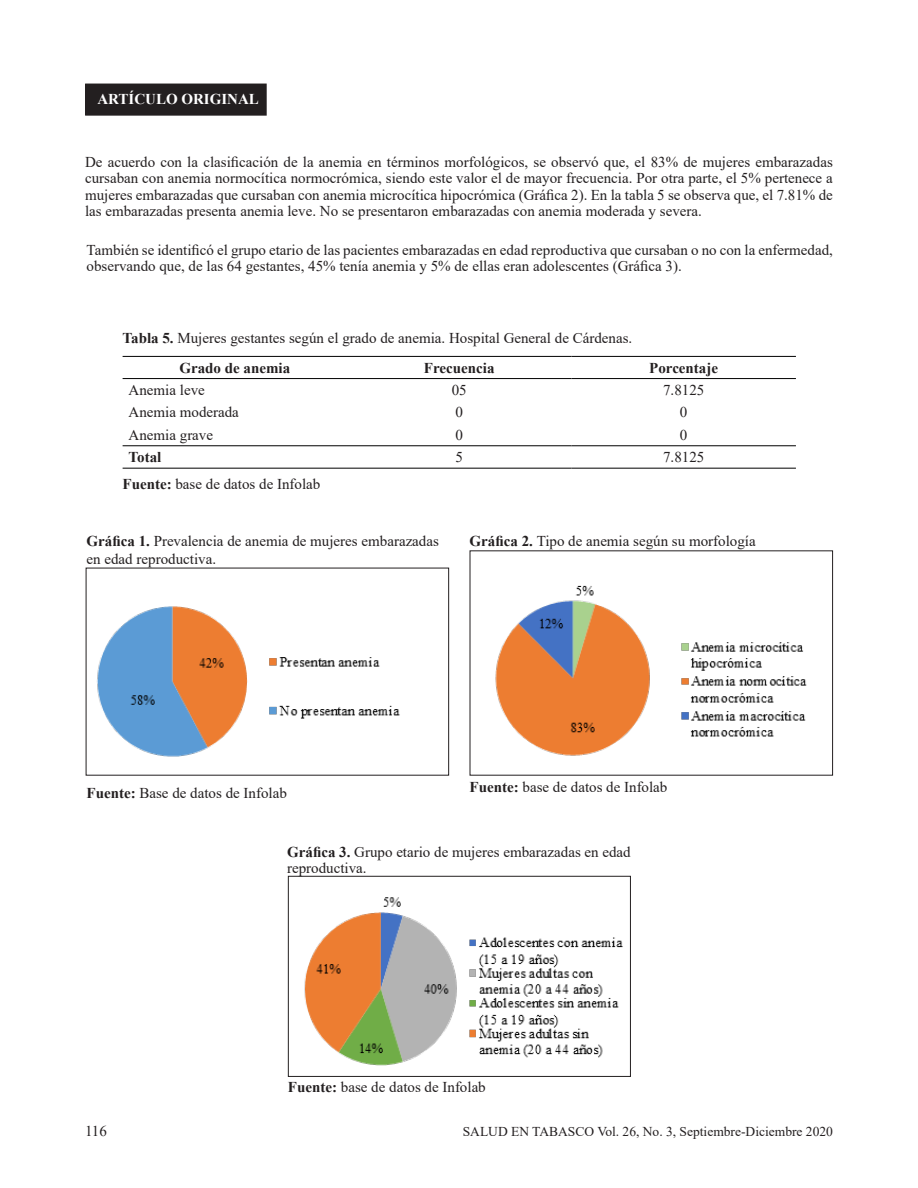
<style>
.page{position:relative;width:918px;height:1188px;background:#fff}
.page>*{position:absolute;margin:0;border:0;box-sizing:border-box;transform-origin:0 0}
.t1{font:15px/16.5px "Times New Roman";color:#231f20}
.t2{font:700 15px "Times New Roman";color:#231f20}
.t3{font:700 15px "Times New Roman";color:#fff}
.t4{font:13.5px "Times New Roman";color:#231f20}
.s1{font-weight:700}
</style>
<div class="page">
<div style="left:86px;top:84px;width:180px;height:31px;background:#231f20"></div>
<div style="left:85px;top:84px;width:182px;height:32px;border:2px solid #231f20"></div>
<hr style="left:123px;top:356px;width:224px;height:1px;background:#000">
<hr style="left:347px;top:356px;width:224px;height:1px;background:#000">
<hr style="left:571px;top:356px;width:225px;height:1px;background:#000">
<hr style="left:123px;top:378px;width:224px;height:1px;background:#000">
<hr style="left:347px;top:378px;width:224px;height:1px;background:#000">
<hr style="left:571px;top:378px;width:225px;height:1px;background:#000">
<hr style="left:123px;top:445px;width:224px;height:1px;background:#000">
<hr style="left:347px;top:445px;width:224px;height:1px;background:#000">
<hr style="left:571px;top:445px;width:225px;height:1px;background:#000">
<hr style="left:123px;top:468px;width:224px;height:1px;background:#000">
<hr style="left:347px;top:468px;width:224px;height:1px;background:#000">
<hr style="left:571px;top:468px;width:225px;height:1px;background:#000">
<img style="left:495px;top:585px;width:312px;height:171px">
<img style="left:97px;top:606px;width:303px;height:151px">
<img style="left:304px;top:897px;width:319px;height:169px">
<div style="left:288px;top:876px;width:343px;height:201px;border:1px solid #231f20"></div>
<p class="t3" style="left:97px;top:89px;width:163px">ARTÍCULO ORIGINAL</p>
<p class="t1" style="left:85px;top:153px;width:749px;text-align:justify">De acuerdo con la clasificación de la anemia en términos morfológicos, se observó que, el 83% de mujeres embarazadas cursaban con anemia normocítica normocrómica, siendo este valor el de mayor frecuencia. Por otra parte, el 5% pertenece a mujeres embarazadas que cursaban con anemia microcítica hipocrómica (Gráfica 2). En la tabla 5 se observa que, el 7.81% de las embarazadas presenta anemia leve. No se presentaron embarazadas con anemia moderada y severa.</p>
<p class="t1" style="left:87px;top:241px;width:748px">También se identificó el grupo etario de las pacientes embarazadas en edad reproductiva que cursaban o no con la enfermedad, observando que, de las 64 gestantes, 45% tenía anemia y 5% de ellas eran adolescentes (Gráfica 3).</p>
<p class="t1" style="left:123px;top:329px;width:511px"><span class="s1">Tabla 5.</span> Mujeres gestantes según el grado de anemia. Hospital General de Cárdenas.</p>
<p class="t2" style="left:179px;top:357px;width:112px">Grado de anemia</p>
<p class="t2" style="left:424px;top:357px;width:72px">Frecuencia</p>
<p class="t2" style="left:649px;top:357px;width:70px">Porcentaje</p>
<p class="t1" style="left:129px;top:381px;width:78px">Anemia leve</p>
<p class="t1" style="left:452px;top:381px;width:16px">05</p>
<p class="t1" style="left:663px;top:381px;width:43px">7.8125</p>
<p class="t1" style="left:129px;top:404px;width:112px">Anemia moderada</p>
<p class="t1" style="left:455px;top:404px;width:9px">0</p>
<p class="t1" style="left:680px;top:404px;width:9px">0</p>
<p class="t1" style="left:129px;top:426px;width:86px">Anemia grave</p>
<p class="t1" style="left:455px;top:426px;width:9px">0</p>
<p class="t1" style="left:680px;top:426px;width:9px">0</p>
<p class="t2" style="left:129px;top:446px;width:34px">Total</p>
<p class="t1" style="left:455px;top:448px;width:9px">5</p>
<p class="t1" style="left:663px;top:448px;width:43px">7.8125</p>
<p class="t1" style="left:123px;top:475px;width:199px"><span class="s1">Fuente:</span> base de datos de Infolab</p>
<p class="t1" style="left:87px;top:532px;width:354px;line-height:18px"><span class="s1">Gráfica 1.</span> Prevalencia de anemia de mujeres embarazadas en edad reproductiva.</p>
<p class="t1" style="left:470px;top:532px;width:288px"><span class="s1">Gráfica 2.</span> Tipo de anemia según su morfología</p>
<p class="t1" style="left:87px;top:784px;width:202px"><span class="s1">Fuente:</span> Base de datos de Infolab</p>
<p class="t1" style="left:470px;top:778px;width:199px"><span class="s1">Fuente:</span> base de datos de Infolab</p>
<p class="t1" style="left:287px;top:843px;width:345px"><span class="s1">Gráfica 3.</span> Grupo etario de mujeres embarazadas en edad reproductiva.</p>
<p class="t1" style="left:85px;top:1122px;width:23px">116</p>
<p class="t1" style="left:288px;top:1078px;width:199px"><span class="s1">Fuente:</span> base de datos de Infolab</p>
<p class="t4" style="left:463px;top:1122px;width:372px">SALUD EN TABASCO Vol. 26, No. 3, Septiembre-Diciembre 2020</p>
</div>
